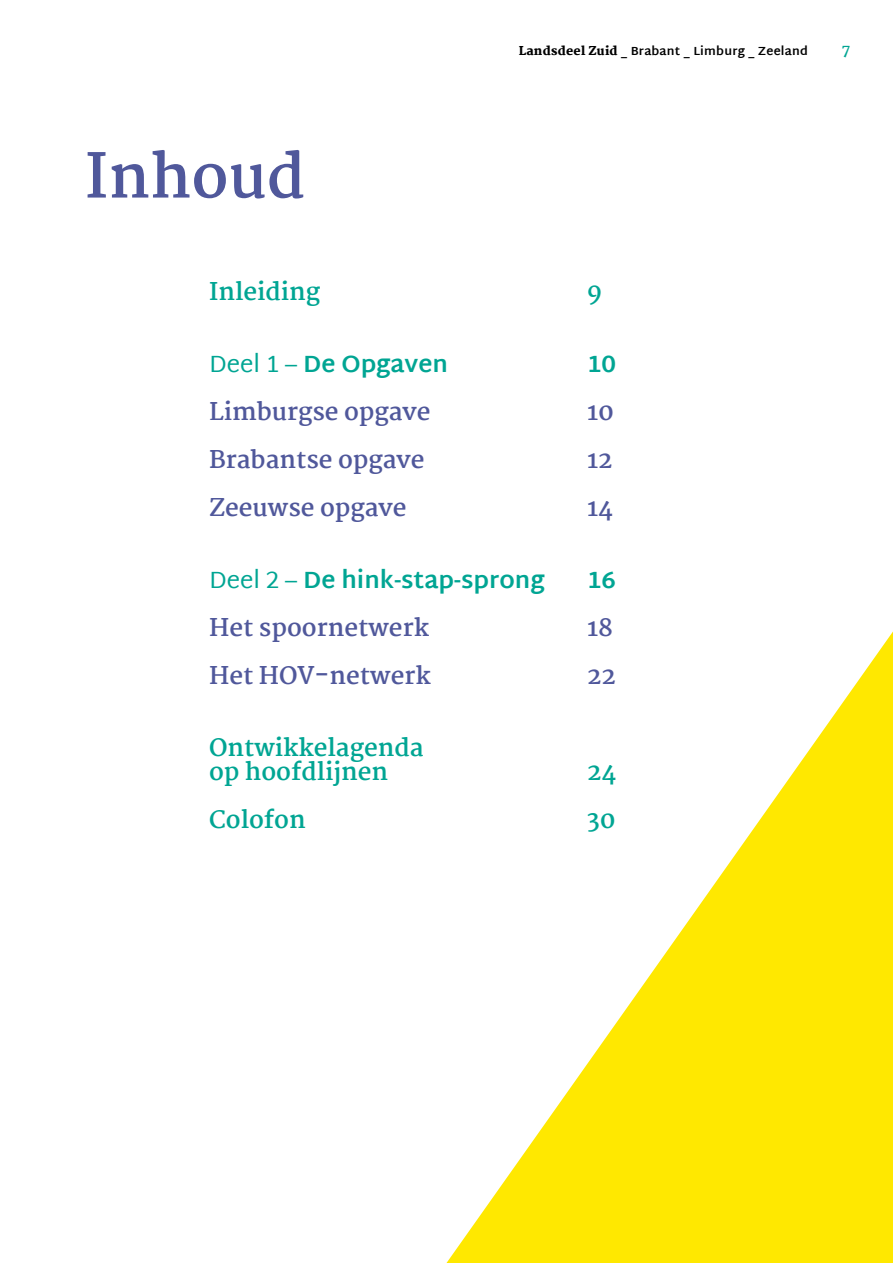
<style>
.page{position:relative;width:893px;height:1263px;background:#fff}
.page>*{position:absolute;margin:0;border:0;box-sizing:border-box;transform-origin:0 0}
.t1{font:700 60px "Martel";color:#50589b}
.t2{font:700 24px "Martel";color:#50589b}
.t3{font:700 24px/24px "Martel";color:#00a593}
.t4{font:700 24px "Martel Sans";color:#00a593}
.t5{font:700 15px "Martel";color:#00a593}
.t6{font:700 12px "Martel Sans";letter-spacing:.02em;color:#000}
.s1{font-family:"Martel";font-weight:800}
.s2{font-weight:400}
</style>
<div class="page">
<svg style="left:446px;top:631px;width:447px;height:632px"></svg>
<h1 class="t1" style="left:85px;top:142px;width:222px">Inhoud</h1>
<p class="t6" style="left:519px;top:44px;width:291px"><span class="s1">Landsdeel Zuid</span> _ Brabant _ Limburg _ Zeeland</p>
<p class="t5" style="left:841px;top:41px;width:11px">7</p>
<p class="t3" style="left:209px;top:280px;width:113px">Inleiding</p>
<p class="t3" style="left:587px;top:280px;width:17px">9</p>
<p class="t4" style="left:209px;top:350px;width:240px"><span class="s2">Deel 1 –</span> De Opgaven</p>
<p class="t4" style="left:587px;top:350px;width:31px">10</p>
<p class="t2" style="left:209px;top:398px;width:223px">Limburgse opgave</p>
<p class="t2" style="left:587px;top:398px;width:29px">10</p>
<p class="t2" style="left:209px;top:446px;width:217px">Brabantse opgave</p>
<p class="t2" style="left:587px;top:446px;width:27px">12</p>
<p class="t2" style="left:209px;top:494px;width:199px">Zeeuwse opgave</p>
<p class="t2" style="left:587px;top:494px;width:28px">14</p>
<p class="t4" style="left:209px;top:566px;width:337px"><span class="s2">Deel 2 –</span> De hink-stap-sprong</p>
<p class="t4" style="left:587px;top:566px;width:31px">16</p>
<p class="t2" style="left:209px;top:614px;width:221px">Het spoornetwerk</p>
<p class="t2" style="left:587px;top:614px;width:27px">18</p>
<p class="t2" style="left:209px;top:662px;width:223px">Het HOV-netwerk</p>
<p class="t2" style="left:587px;top:662px;width:30px">22</p>
<p class="t3" style="left:209px;top:736px;width:216px">Ontwikkelagenda op hoofdlijnen</p>
<p class="t3" style="left:587px;top:760px;width:31px">24</p>
<p class="t3" style="left:209px;top:808px;width:98px">Colofon</p>
<p class="t3" style="left:587px;top:808px;width:30px">30</p>
</div>
